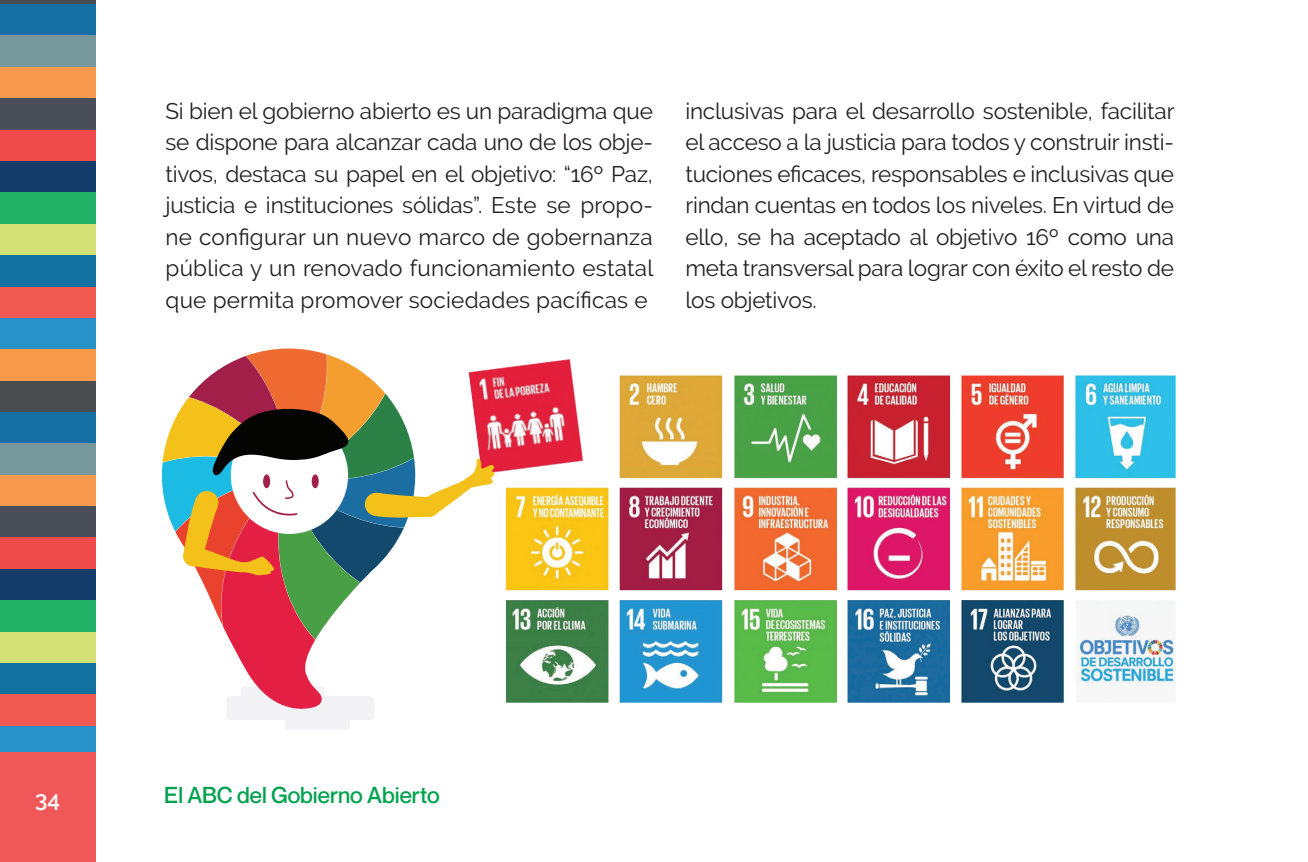
<style>
.page{position:relative;width:1308px;height:862px;background:#fff}
.page>*{position:absolute;margin:0;border:0;box-sizing:border-box;transform-origin:0 0}
.Cuerpo{font:22.5px/31.5px "Raleway";letter-spacing:-.01em;color:#231f20;text-align:justify}
.t1{font:500 22.5px "Neue Montreal";color:#00a14f}
.t2{font:600 22.5px "Raleway";color:#fff}
</style>
<div class="page">
<div style="left:0;top:0;width:95px;height:5px;background:#494d4f"></div>
<div style="left:0;top:4px;width:95px;height:32px;background:#156fa4"></div>
<div style="left:0;top:36px;width:95px;height:31px;background:#77999e"></div>
<div style="left:0;top:67px;width:95px;height:31px;background:#f79a4e"></div>
<div style="left:0;top:98px;width:95px;height:32px;background:#4a4e58"></div>
<div style="left:0;top:130px;width:95px;height:31px;background:#ef4b4c"></div>
<div style="left:0;top:161px;width:95px;height:31px;background:#133c6b"></div>
<div style="left:0;top:193px;width:95px;height:31px;background:#22b166"></div>
<div style="left:0;top:224px;width:95px;height:31px;background:#d3e177"></div>
<div style="left:0;top:255px;width:95px;height:32px;background:#13719f"></div>
<div style="left:0;top:287px;width:95px;height:31px;background:#f0594f"></div>
<div style="left:0;top:318px;width:95px;height:31px;background:#2692c8"></div>
<div style="left:0;top:349px;width:95px;height:32px;background:#f79a4c"></div>
<div style="left:0;top:381px;width:95px;height:31px;background:#494d4f"></div>
<div style="left:0;top:412px;width:95px;height:31px;background:#156fa4"></div>
<div style="left:0;top:443px;width:95px;height:31px;background:#77999e"></div>
<div style="left:0;top:474px;width:95px;height:32px;background:#f79a4e"></div>
<div style="left:0;top:506px;width:95px;height:31px;background:#4a4e58"></div>
<div style="left:0;top:537px;width:95px;height:31px;background:#ef4b4c"></div>
<div style="left:0;top:568px;width:95px;height:32px;background:#133c6b"></div>
<div style="left:0;top:600px;width:95px;height:31px;background:#22b166"></div>
<div style="left:0;top:631px;width:95px;height:31px;background:#d3e177"></div>
<div style="left:0;top:663px;width:95px;height:31px;background:#13719f"></div>
<div style="left:0;top:694px;width:95px;height:31px;background:#f0594f"></div>
<div style="left:0;top:725px;width:95px;height:32px;background:#2692c8"></div>
<div style="left:0;top:752px;width:95px;height:109px;background:#f05759"></div>
<img style="left:506px;top:375px;width:669px;height:327px">
<img style="left:494px;top:359px;width:89px;height:115px">
<div style="left:226px;top:695px;width:148px;height:24px;background:#f3f3f5;border-radius:4px"></div>
<div style="left:285px;top:717px;width:65px;height:12px;background:#f3f3f5;border-radius:2px"></div>
<svg style="left:162px;top:348px;width:332px;height:361px"></svg>
<p class="Cuerpo" style="left:165px;top:95px;width:489px">Si bien el gobierno abierto es un paradigma que se dispone para alcanzar cada uno de los obje&shy;tivos, destaca su papel en el objetivo: “16º Paz, justicia e instituciones sólidas”. Este se propo&shy;ne configurar un nuevo marco de gobernanza pública y un renovado funcionamiento estatal que permita promover sociedades pacíficas e</p>
<p class="Cuerpo" style="left:685px;top:95px;width:490px">inclusivas para el desarrollo sostenible, facilitar el acceso a la justicia para todos y construir insti&shy;tuciones eficaces, responsables e inclusivas que rindan cuentas en todos los niveles. En virtud de ello, se ha aceptado al objetivo 16º como una meta transversal para lograr con éxito el resto de los objetivos.</p>
<p class="t2" style="left:35px;top:785px;width:27px">34</p>
<p class="t1" style="left:164px;top:780px;width:277px">El ABC del Gobierno Abierto</p>
</div>
